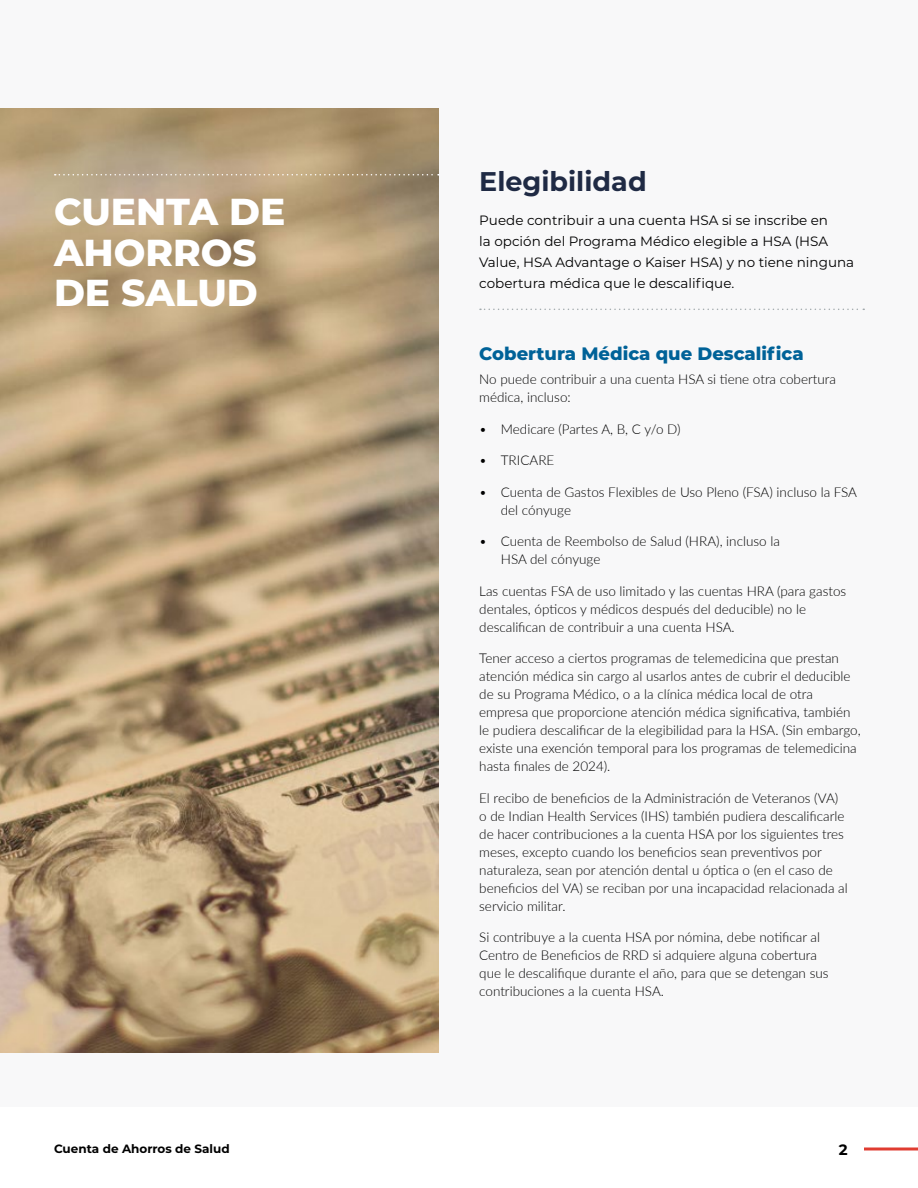
<style>
.page{position:relative;width:918px;height:1188px;background:#f8f8f9}
.page>*{position:absolute;margin:0;border:0;box-sizing:border-box;transform-origin:0 0}
.t1{font:800 37.5px/40.5px "Montserrat";color:#fff}
.t2{font:700 27px "Montserrat";color:#1f2a44}
.t3{font:800 18px "Montserrat";color:#006298}
.t4{font:700 15px "Montserrat";color:#000}
.t5{font:300 13.5px/18px "Lato";color:#000}
.t6{font:13.5px/21px "Montserrat";color:#000}
.t7{font:700 12px "Montserrat";color:#000}
</style>
<div class="page">
<img style="left:0;top:108px;width:439px;height:945px">
<svg style="left:480px;top:309px;width:384px;height:1px"></svg>
<svg style="left:55px;top:174px;width:384px;height:1px"></svg>
<h1 class="t1" style="left:54px;top:190px;width:233px">CUENTA DE<br>AHORROS<br>DE SALUD</h1>
<h2 class="t2" style="left:479px;top:162px;width:169px">Elegibilidad</h2>
<p class="t6" style="left:479px;top:210px;width:376px">Puede contribuir a una cuenta HSA si se inscribe en<br>la opción del Programa Médico elegible a HSA (HSA Value, HSA Advantage o Kaiser HSA) y no tiene ninguna cobertura médica que le descalifique.</p>
<h3 class="t3" style="left:479px;top:340px;width:326px">Cobertura Médica que Descalifica</h3>
<p class="t5" style="left:479px;top:370px;width:358px">No puede contribuir a una cuenta HSA si tiene otra cobertura médica, incluso:</p>
<p class="t5" style="left:479px;top:419px;width:203px">• Medicare (Partes A, B, C y/o D)</p>
<p class="t5" style="left:479px;top:451px;width:77px">• TRICARE</p>
<p class="t5" style="left:501px;top:482px;width:358px;text-indent:-22px">• Cuenta de Gastos Flexibles de Uso Pleno (FSA) incluso la FSA del cónyuge</p>
<p class="t5" style="left:501px;top:532px;width:281px;text-indent:-22px">• Cuenta de Reembolso de Salud (HRA), incluso la<br>HSA del cónyuge</p>
<p class="t5" style="left:479px;top:581px;width:369px">Las cuentas FSA de uso limitado y las cuentas HRA (para gastos dentales, ópticos y médicos después del deducible) no le descalifican de contribuir a una cuenta HSA.</p>
<p class="t5" style="left:479px;top:649px;width:383px">Tener acceso a ciertos programas de telemedicina que prestan atención médica sin cargo al usarlos antes de cubrir el deducible de su Programa Médico, o a la clínica médica local de otra empresa que proporcione atención médica significativa, también le pudiera descalificar de la elegibilidad para la HSA. (Sin embargo, existe una exención temporal para los programas de telemedicina hasta finales de 2024).</p>
<p class="t5" style="left:479px;top:788px;width:370px">El recibo de beneficios de la Administración de Veteranos (VA) o de Indian Health Services (IHS) también pudiera descalificarle de hacer contribuciones a la cuenta HSA por los siguientes tres meses, excepto cuando los beneficios sean preventivos por naturaleza, sean por atención dental u óptica o (en el caso de beneficios del VA) se reciban por una incapacidad relacionada al servicio militar.</p>
<p class="t5" style="left:479px;top:928px;width:351px">Si contribuye a la cuenta HSA por nómina, debe notificar al Centro de Beneficios de RRD si adquiere alguna cobertura que le descalifique durante el año, para que se detengan sus contribuciones a la cuenta HSA.</p>
<p class="t7" style="left:54px;top:1140px;width:177px">Cuenta de Ahorros de Salud</p>
<p class="t4" style="left:839px;top:1139px;width:10px">2</p>
</div>
